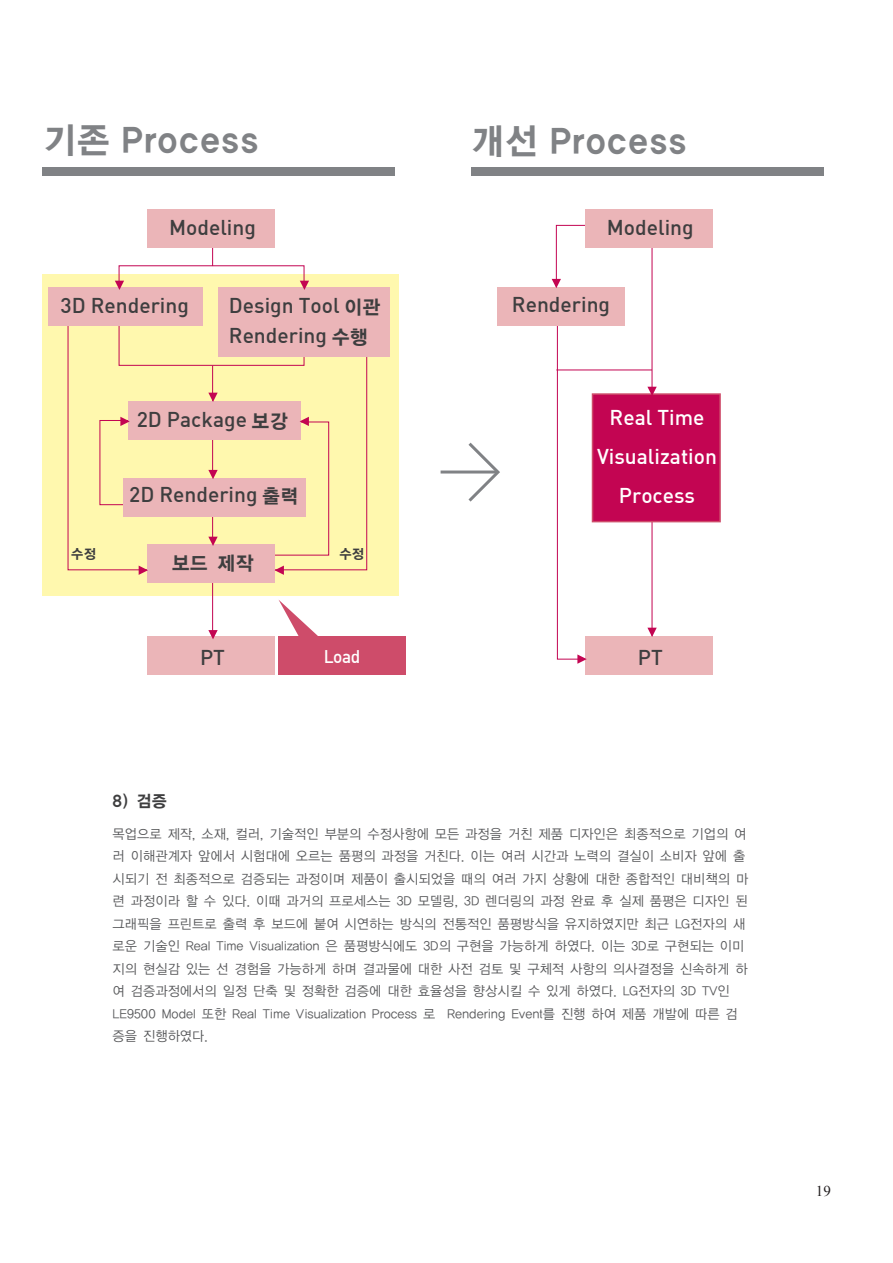
<style>
.page{position:relative;width:893px;height:1263px;background:#fff}
.page>*{position:absolute;margin:0;border:0;box-sizing:border-box;transform-origin:0 0}
.t1{font:36px "YDIYGO150 KSCPC EUC H";letter-spacing:-.025em;color:#808285;scale:.96 1}
.t2{font:21px/30px "Dinmed";color:#3e3e3f}
.t3{font:21px/39px "Dinmed";color:#fff;text-align:center}
.t4{font:19.5px "YDIYGO150 KSCPC EUC H";color:#3e3e3f;scale:.96 1}
.t5{font:18px "Dinmed";color:#fff;scale:.96 1}
.t6{font:16.5px "YDIYGO150 KSCPC EUC H";color:#3e3e3f;scale:.96 1}
.t7{font:15px "Times New Roman";color:#231f20}
.t8{font:13.5px/22.5px "YDIYGO120 KSCPC EUC H";letter-spacing:-.05em;color:#57585a;scale:.96 1}
.t9{font:13.5px "YDIYGO150 KSCPC EUC H";color:#3e3e3f;scale:.96 1}
.s1{font-family:"YDIYGO150 KSCPC EUC H";font-size:19.5px}
</style>
<div class="page">
<div style="left:43px;top:274px;width:356px;height:321px;background:#fff8ae"></div>
<div style="left:43px;top:167px;width:352px;height:9px;background:#808285"></div>
<div style="left:471px;top:167px;width:352px;height:9px;background:#808285"></div>
<div style="left:279px;top:636px;width:127px;height:39px;background:#ce4c6a"></div>
<hr style="left:441px;top:470px;width:56px;height:3px;background:#808285">
<svg style="left:465px;top:442px;width:35px;height:60px"></svg>
<hr style="left:652px;top:244px;width:1px;height:402px;background:#c30552">
<hr style="left:556px;top:370px;width:96px;height:1px;background:#c30552">
<svg style="left:212px;top:248px;width:1px;height:17px"></svg>
<hr style="left:212px;top:573px;width:1px;height:69px;background:#c30552">
<svg style="left:279px;top:600px;width:39px;height:36px"></svg>
<div style="left:585px;top:636px;width:128px;height:39px;background:#ebb5b8"></div>
<div style="left:592px;top:393px;width:129px;height:129px;background:#c30552;border:2px solid #ce4c6a"></div>
<div style="left:497px;top:288px;width:128px;height:38px;background:#ebb5b8"></div>
<div style="left:585px;top:210px;width:128px;height:38px;background:#ebb5b8"></div>
<div style="left:218px;top:288px;width:172px;height:69px;background:#ebb5b8"></div>
<div style="left:148px;top:210px;width:127px;height:38px;background:#ebb5b8"></div>
<div style="left:49px;top:288px;width:154px;height:38px;background:#ebb5b8"></div>
<div style="left:148px;top:544px;width:127px;height:39px;background:#ebb5b8"></div>
<div style="left:148px;top:636px;width:127px;height:39px;background:#ebb5b8"></div>
<svg style="left:115px;top:281px;width:9px;height:9px"></svg>
<svg style="left:300px;top:281px;width:9px;height:9px"></svg>
<svg style="left:552px;top:225px;width:45px;height:63px"></svg>
<svg style="left:647px;top:387px;width:10px;height:9px"></svg>
<svg style="left:647px;top:628px;width:10px;height:9px"></svg>
<svg style="left:557px;top:326px;width:79px;height:338px"></svg>
<svg style="left:67px;top:326px;width:300px;height:249px"></svg>
<svg style="left:208px;top:630px;width:10px;height:9px"></svg>
<p class="t1" style="left:43px;top:119px;width:228px">기존 Process</p>
<p class="t1" style="left:471px;top:120px;width:228px">개선 Process</p>
<p class="t2" style="left:169px;top:212px;width:88px">Modeling</p>
<p class="t2" style="left:607px;top:212px;width:88px">Modeling</p>
<p class="t2" style="left:61px;top:290px;width:130px">3D Rendering</p>
<p class="t2" style="left:229px;top:290px;width:153px">Design Tool <span class="s1">이관<br></span>Rendering <span class="s1">수행</span></p>
<p class="t2" style="left:512px;top:288px;width:100px">Rendering</p>
<p class="t2" style="left:137px;top:403px;width:153px">2D Package <span class="s1">보강</span></p>
<p class="t2" style="left:129px;top:479px;width:171px">2D Rendering <span class="s1">출력</span></p>
<p class="t3" style="left:597px;top:397px;width:121px">Real Time<br>Visualization<br>Process</p>
<p class="t9" style="left:71px;top:546px;width:28px">수정</p>
<p class="t9" style="left:339px;top:546px;width:28px">수정</p>
<p class="t4" style="left:171px;top:551px;width:87px">보드 제작</p>
<p class="t2" style="left:200px;top:641px;width:26px">PT</p>
<p class="t5" style="left:324px;top:645px;width:40px">Load</p>
<p class="t2" style="left:638px;top:641px;width:26px">PT</p>
<p class="t6" style="left:112px;top:792px;width:59px">8) 검증</p>
<p class="t8" style="left:112px;top:823px;width:664px">목업으로 제작, 소재, 컬러, 기술적인 부분의 수정사항에 모든 과정을 거친 제품 디자인은 최종적으로 기업의 여 러 이해관계자 앞에서 시험대에 오르는 품평의 과정을 거친다. 이는 여러 시간과 노력의 결실이 소비자 앞에 출 시되기 전 최종적으로 검증되는 과정이며 제품이 출시되었을 때의 여러 가지 상황에 대한 종합적인 대비책의 마 련 과정이라 할 수 있다. 이때 과거의 프로세스는 3D 모델링, 3D 렌더링의 과정 완료 후 실제 품평은 디자인 된 그래픽을 프린트로 출력 후 보드에 붙여 시연하는 방식의 전통적인 품평방식을 유지하였지만 최근 LG전자의 새 로운 기술인 Real Time Visualization 은 품평방식에도 3D의 구현을 가능하게 하였다. 이는 3D로 구현되는 이미 지의 현실감 있는 선 경험을 가능하게 하며 결과물에 대한 사전 검토 및 구체적 사항의 의사결정을 신속하게 하 여 검증과정에서의 일정 단축 및 정확한 검증에 대한 효율성을 향상시킬 수 있게 하였다. LG전자의 3D TV인 LE9500 Model 또한 Real Time Visualization Process 로 Rendering Event를 진행 하여 제품 개발에 따른 검 증을 진행하였다.</p>
<p class="t7" style="left:816px;top:1181px;width:16px">19</p>
</div>
